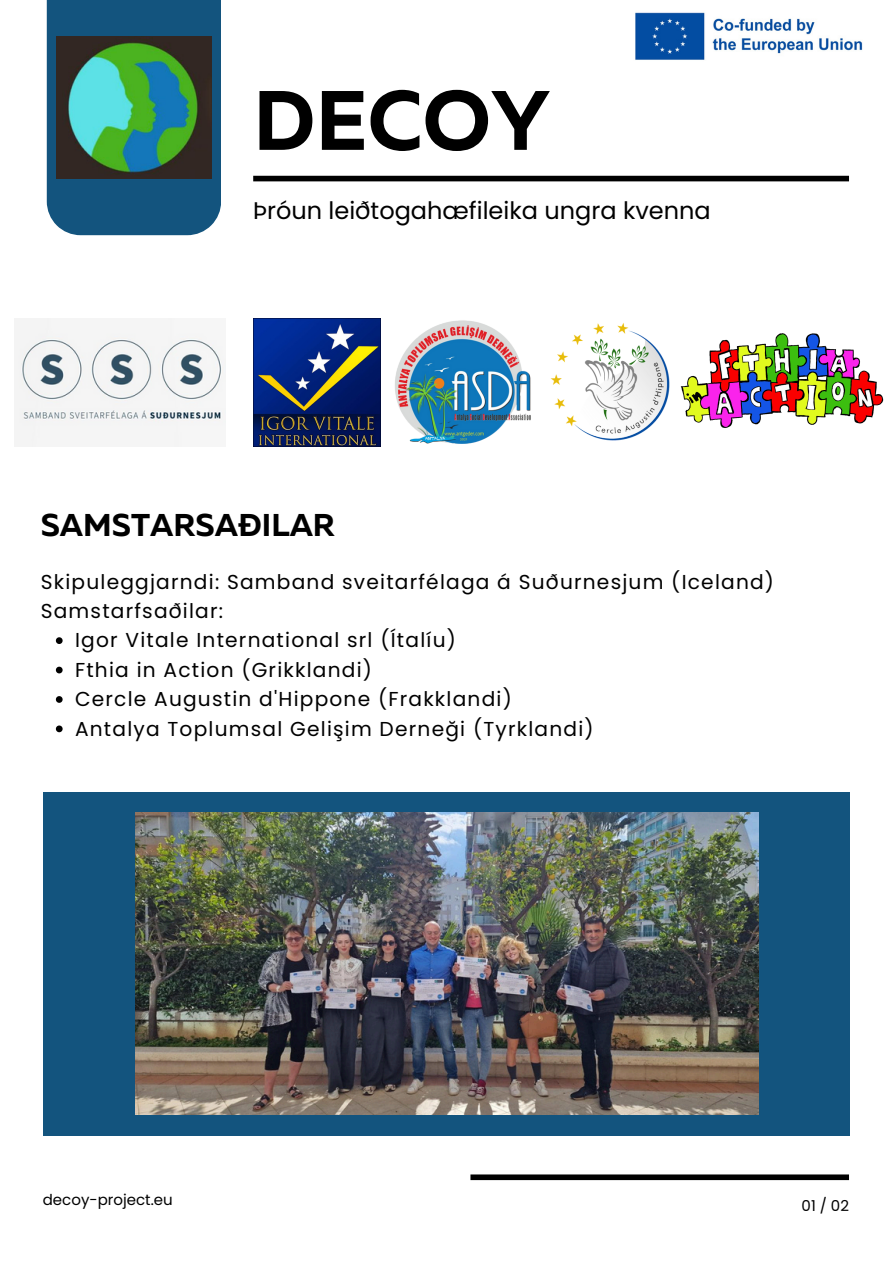
<style>
.page{position:relative;width:894px;height:1264px;background:#fff}
.page>*{position:absolute;margin:0;border:0;box-sizing:border-box;transform-origin:0 0}
.t1{font:700 84px "Muller";color:#000}
.t2{font:700 31.5px "Muller";color:#000}
.t3{font:24px "Poppins";color:#000}
.t4{font:20.1px/29.4px "Poppins";letter-spacing:.06em;color:#000}
.t5{font:15px "Poppins";color:#000}
</style>
<div class="page">
<div style="left:47px;top:0;width:174px;height:235px;background:#13547e"></div>
<div style="left:253px;top:176px;width:595px;height:5px;background:#000"></div>
<div style="left:470px;top:1174px;width:378px;height:6px;background:#000"></div>
<div style="left:43px;top:792px;width:805px;height:343px;background:#13547e"></div>
<img style="left:56px;top:36px;width:155px;height:142px">
<img style="left:635px;top:12px;width:228px;height:48px">
<img style="left:14px;top:319px;width:212px;height:127px">
<img style="left:550px;top:323px;width:120px;height:118px">
<img style="left:253px;top:319px;width:127px;height:127px">
<img style="left:395px;top:320px;width:136px;height:124px">
<img style="left:680px;top:333px;width:204px;height:95px">
<img style="left:135px;top:812px;width:623px;height:302px">
<svg style="left:56px;top:637px;width:7px;height:7px"></svg>
<svg style="left:56px;top:666px;width:7px;height:7px"></svg>
<svg style="left:56px;top:696px;width:7px;height:6px"></svg>
<svg style="left:56px;top:725px;width:7px;height:7px"></svg>
<p class="t1" style="left:253px;top:85px;width:298px">DECOY</p>
<h2 class="t3" style="left:253px;top:194px;width:459px">Þróun leiðtogahæfileika ungra kvenna</h2>
<h4 class="t2" style="left:41px;top:512px;width:296px">SAMSTARSAÐILAR</h4>
<p class="t4" style="left:41px;top:567px;width:734px">Skipuleggjarndi: Samband sveitarfélaga á Suðurnesjum (Iceland)<br>Samstarfsaðilar:</p>
<p class="t4" style="left:75px;top:625px;width:382px">Igor Vitale International srl (Ítalíu)</p>
<p class="t4" style="left:75px;top:655px;width:298px">Fthia in Action (Grikklandi)</p>
<p class="t4" style="left:75px;top:684px;width:438px">Cercle Augustin d'Hippone (Frakklandi)</p>
<p class="t4" style="left:75px;top:714px;width:520px">Antalya Toplumsal Gelişim Derneği (Tyrklandi)</p>
<p class="t5" style="left:43px;top:1188px;width:131px">decoy-project.eu</p>
<p class="t5" style="left:801px;top:1195px;width:49px">01 / 02</p>
</div>
